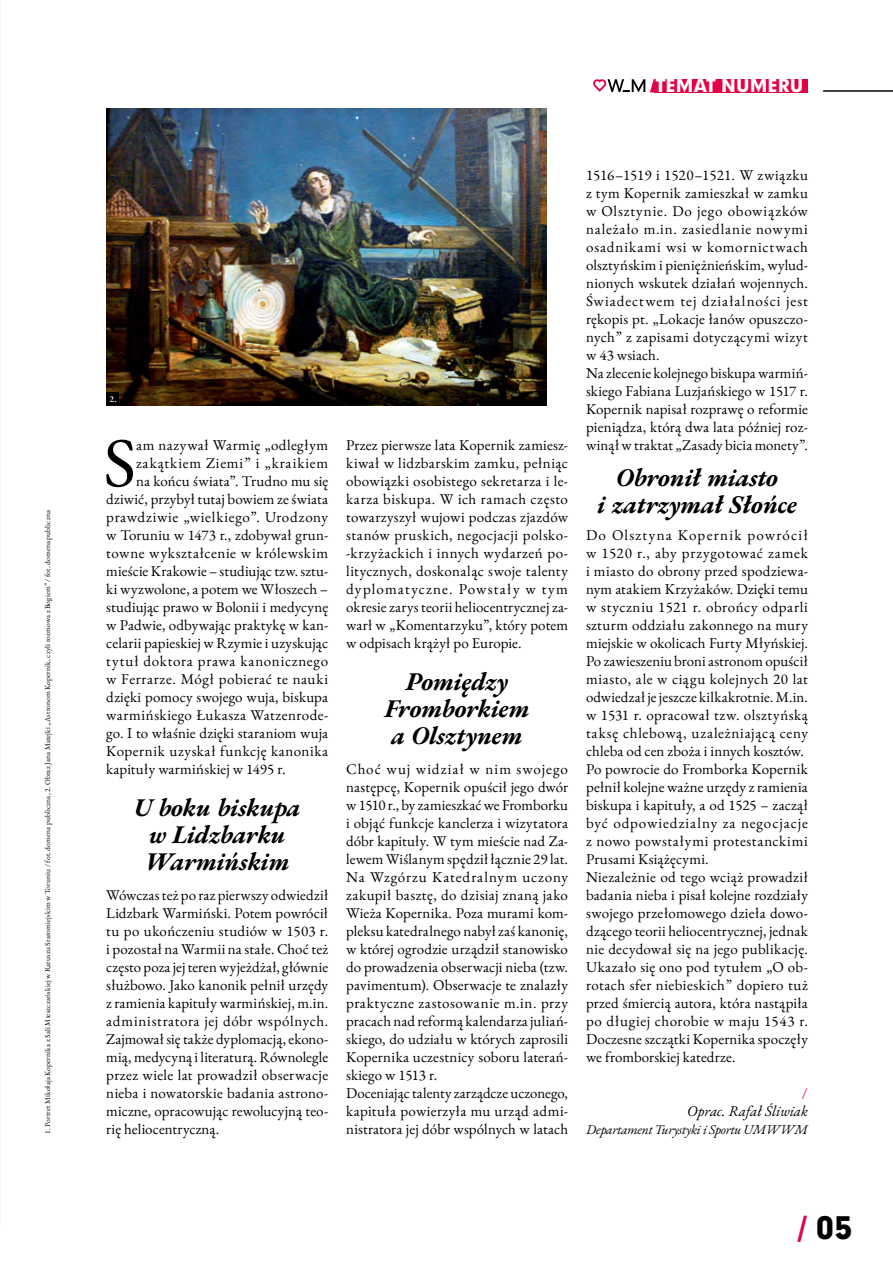
<style>
.page{position:relative;width:893px;height:1263px;background:#fff}
.page>*{position:absolute;margin:0;border:0;box-sizing:border-box;transform-origin:0 0}
.t1{font:69.9px "EB Garamond";color:#000}
.t2{font:29.7px "Geometric 706 Blk EU";color:#000}
.t3{font:italic 700 25.5px/27px "EB Garamond";letter-spacing:-.01em;color:#000;text-align:center}
.t4{font:17.25px "Geometric 706 Blk EU";letter-spacing:.005em;color:#fff}
.t5{font:15px/18px "EB Garamond";letter-spacing:.02em;color:#000}
.t6{font:15px "EB Garamond";letter-spacing:.04em;color:#000}
.t7{font:15px "EB Garamond";letter-spacing:.045em;color:#000}
.t8{font:15px "EB Garamond";color:#000}
.t9{font:15px "EB Garamond";letter-spacing:.06em;color:#000}
.t10{font:italic 15px "EB Garamond";letter-spacing:-.005em;color:#000}
.t11{font:15px "EB Garamond";color:#e40044}
.t12{font:italic 13.5px "EB Garamond";letter-spacing:-.02em;color:#000}
.t13{font:600 9px "EB Garamond";color:#fff}
.t14{font:7.5px "EB Garamond";letter-spacing:.02em;color:#000}
.s1{color:#e40044}
</style>
<div class="page">
<img style="left:106px;top:108px;width:441px;height:297px">
<div style="left:106px;top:392px;width:13px;height:13px;background:#000"></div>
<hr style="left:824px;top:90px;width:69px;height:2px;background:#000">
<div style="left:654px;top:79px;width:154px;height:13px;background:#e40044"></div>
<svg style="left:593px;top:79px;width:61px;height:13px"></svg>
<p class="t14" style="left:43px;top:1134px;width:625px;rotate:-90deg">1. Portret Mikołaja Kopernika z Sali Mieszczańskiej w Ratuszu Staromiejskim w Toruniu / fot. domena publiczna, 2. Obraz Jana Matejki „Astronom Kopernik, czyli rozmowa z Bogiem” / fot. domena publiczna</p>
<p class="t4" style="left:656px;top:74px;width:149px">TEMAT NUMERU</p>
<p class="t13" style="left:110px;top:393px;width:9px">2.</p>
<h1 class="t1" style="left:104px;top:417px;width:34px">S</h1>
<p class="t6" style="left:136px;top:435px;width:194px">am nazywał Warmię „odległym</p>
<p class="t9" style="left:136px;top:453px;width:194px">zakątkiem Ziemi” i „kraikiem</p>
<p class="t5" style="left:136px;top:472px;width:194px">na końcu świata”. Trudno mu się</p>
<p class="t5" style="left:106px;top:490px;width:223px">dziwić, przybył tutaj bowiem ze świata</p>
<p class="t6" style="left:106px;top:507px;width:223px">prawdziwie „wielkiego”. Urodzony</p>
<p class="t5" style="left:106px;top:526px;width:223px">w Toruniu w 1473 r., zdobywał grun-</p>
<p class="t6" style="left:106px;top:543px;width:223px">towne wykształcenie w królewskim</p>
<p class="t5" style="left:106px;top:562px;width:223px">mieście Krakowie – studiując tzw. sztu-</p>
<p class="t5" style="left:106px;top:580px;width:223px">ki wyzwolone, a potem we Włoszech –</p>
<p class="t8" style="left:106px;top:597px;width:223px">studiując prawo w Bolonii i medycynę</p>
<p class="t5" style="left:106px;top:616px;width:223px">w Padwie, odbywając praktykę w kan-</p>
<p class="t5" style="left:106px;top:634px;width:223px">celarii papieskiej w Rzymie i uzyskując</p>
<p class="t7" style="left:106px;top:651px;width:223px">tytuł doktora prawa kanonicznego</p>
<p class="t5" style="left:106px;top:670px;width:223px">w Ferrarze. Mógł pobierać te nauki</p>
<p class="t5" style="left:106px;top:688px;width:223px">dzięki pomocy swojego wuja, biskupa</p>
<p class="t5" style="left:106px;top:706px;width:223px">warmińskiego Łukasza Watzenrode-</p>
<p class="t5" style="left:106px;top:724px;width:223px">go. I to właśnie dzięki staraniom wuja</p>
<p class="t7" style="left:106px;top:741px;width:223px">Kopernik uzyskał funkcję kanonika</p>
<p class="t5" style="left:106px;top:760px;width:181px">kapituły warmińskiej w 1495 r.</p>
<h3 class="t3" style="left:134px;top:794px;width:168px">U boku biskupa w Lidzbarku<br>Warmińskim</h3>
<p class="t5" style="left:106px;top:886px;width:223px;text-align:justify">Wówczas też po raz pierwszy odwiedził Lidzbark Warmiński. Potem powrócił tu po ukończeniu studiów w 1503 r. i pozostał na Warmii na stałe. Choć też często poza jej teren wyjeżdżał, głównie służbowo. Jako kanonik pełnił urzędy z ramienia kapituły warmińskiej, m.in. administratora jej dóbr wspólnych.<br>Zajmował się także dyplomacją, ekono&shy;mią, medycyną i literaturą. Równolegle przez wiele lat prowadził obserwacje nieba i nowatorskie badania astrono&shy;miczne, opracowując rewolucyjną teo&shy;rię heliocentryczną.</p>
<p class="t5" style="left:346px;top:436px;width:223px;text-align:justify">Przez pierwsze lata Kopernik zamiesz&shy;kiwał w lidzbarskim zamku, pełniąc obowiązki osobistego sekretarza i le&shy;karza biskupa. W ich ramach często towarzyszył wujowi podczas zjazdów stanów pruskich, negocjacji polsko--krzyżackich i innych wydarzeń po&shy;litycznych, doskonaląc swoje talenty dyplomatyczne. Powstały w tym okresie zarys teorii heliocentrycznej za&shy;warł w „Komentarzyku”, który potem w odpisach krążył po Europie.</p>
<h3 class="t3" style="left:385px;top:668px;width:146px">Pomiędzy<br>Fromborkiem a Olsztynem</h3>
<p class="t5" style="left:346px;top:760px;width:223px">Choć wuj widział w nim swojego następcę, Kopernik opuścił jego dwór w 1510 r., by zamieszkać we Fromborku i objąć funkcje kanclerza i wizytatora dóbr kapituły. W tym mieście nad Za&shy;lewem Wiślanym spędził łącznie 29 lat.<br>Na Wzgórzu Katedralnym uczony zakupił basztę, do dzisiaj znaną jako Wieża Kopernika. Poza murami kom&shy;pleksu katedralnego nabył zaś kanonię, w której ogrodzie urządził stanowisko do prowadzenia obserwacji nieba (tzw. pavimentum). Obserwacje te znalazły praktyczne zastosowanie m.in. przy pracach nad reformą kalendarza juliań&shy;skiego, do udziału w których zaprosili Kopernika uczestnicy soboru laterań&shy;skiego w 1513 r.<br>Doceniając talenty zarządcze uczonego, kapituła powierzyła mu urząd admi&shy;nistratora jej dóbr wspólnych w latach</p>
<p class="t5" style="left:586px;top:166px;width:223px">1516–1519 i 1520–1521. W związku z tym Kopernik zamieszkał w zamku w Olsztynie. Do jego obowiązków należało m.in. zasiedlanie nowymi osadnikami wsi w komornictwach olsztyńskim i pieniężnieńskim, wylud&shy;nionych wskutek działań wojennych.<br>Świadectwem tej działalności jest rękopis pt. „Lokacje łanów opuszczo&shy;nych” z zapisami dotyczącymi wizyt w 43 wsiach.<br>Na zlecenie kolejnego biskupa warmiń&shy;skiego Fabiana Luzjańskiego w 1517 r.<br>Kopernik napisał rozprawę o reformie pieniądza, którą dwa lata później roz&shy;winął w traktat „Zasady bicia monety”.</p>
<h3 class="t3" style="left:597px;top:464px;width:201px">Obronił miasto<br>i zatrzymał Słońce</h3>
<p class="t5" style="left:586px;top:526px;width:223px">Do Olsztyna Kopernik powrócił w 1520 r., aby przygotować zamek i miasto do obrony przed spodziewa&shy;nym atakiem Krzyżaków. Dzięki temu w styczniu 1521 r. obrońcy odparli szturm oddziału zakonnego na mury miejskie w okolicach Furty Młyńskiej.<br>Po zawieszeniu broni astronom opuścił miasto, ale w ciągu kolejnych 20 lat odwiedzał je jeszcze kilkakrotnie. M.in. w 1531 r. opracował tzw. olsztyńską taksę chlebową, uzależniającą ceny chleba od cen zboża i innych kosztów.<br>Po powrocie do Fromborka Kopernik pełnił kolejne ważne urzędy z ramienia biskupa i kapituły, a od 1525 – zaczął być odpowiedzialny za negocjacje z nowo powstałymi protestanckimi Prusami Książęcymi.<br>Niezależnie od tego wciąż prowadził badania nieba i pisał kolejne rozdziały swojego przełomowego dzieła dowo&shy;dzącego teorii heliocentrycznej, jednak nie decydował się na jego publikację.<br>Ukazało się ono pod tytułem „O ob&shy;rotach sfer niebieskich” dopiero tuż przed śmiercią autora, która nastąpiła po długiej chorobie w maju 1543 r.<br>Doczesne szczątki Kopernika spoczęły we fromborskiej katedrze.</p>
<p class="t11" style="left:802px;top:1083px;width:7px">/</p>
<p class="t10" style="left:687px;top:1101px;width:122px">Oprac. Rafał Śliwiak</p>
<p class="t12" style="left:586px;top:1121px;width:223px">Departament Turystyki i Sportu UMWWM</p>
<h2 class="t2" style="left:798px;top:1207px;width:56px"><span class="s1">/</span> 05</h2>
</div>
